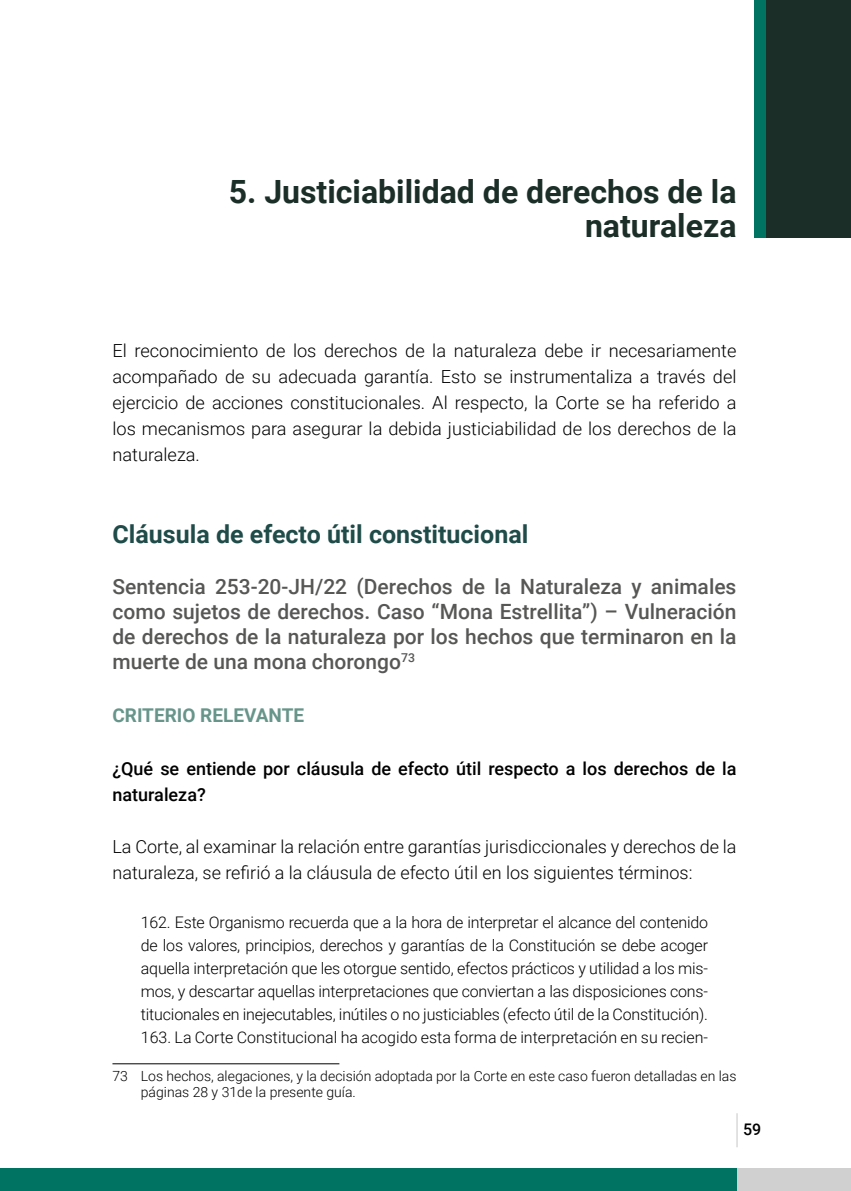
<style>
.page{position:relative;width:851px;height:1191px;background:#fff}
.page>*{position:absolute;margin:0;border:0;box-sizing:border-box;transform-origin:0 0}
.t1{font:700 32px/34.6px "Roboto";color:#1b2e28;text-align:right}
.t2{font:700 25px "Roboto";color:#1f4b48}
.t3{font:500 21px/25.2px "Roboto";color:#575756;text-align:justify}
.t4{font:700 19px "Roboto";color:#67958a}
.t5{font:300 18px/26px "Roboto";color:#000;text-align:justify}
.t6{font:500 18px/26px "Roboto";color:#000}
.t7{font:300 16px/23px "Roboto";color:#000;text-align:justify}
.t8{font:500 16px "Roboto";color:#000}
.t9{font:300 14px/16.8px "Roboto";color:#000}
</style>
<div class="page">
<hr style="left:736px;top:1113px;width:1px;height:34px;background:#c6c6c6">
<div style="left:0;top:1168px;width:737px;height:23px;background:#007362"></div>
<div style="left:737px;top:1168px;width:113px;height:23px;background:#d0d0d0"></div>
<div style="left:754px;top:0;width:96px;height:238px;background:#1b2e28"></div>
<div style="left:754px;top:0;width:11px;height:238px;background:#007362"></div>
<hr style="left:112px;top:1063px;width:227px;height:1px;background:#000">
<h1 class="t1" style="left:229px;top:173px;width:509px">5. Justiciabilidad de derechos de la naturaleza</h1>
<p class="t5" style="left:112px;top:337px;width:625px">El reconocimiento de los derechos de la naturaleza debe ir necesariamente acompañado de su adecuada garantía. Esto se instrumentaliza a través del ejercicio de acciones constitucionales. Al respecto, la Corte se ha referido a los mecanismos para asegurar la debida justiciabilidad de los derechos de la naturaleza.</p>
<h2 class="t2" style="left:112px;top:517px;width:417px">Cláusula de efecto útil constitucional</h2>
<h3 class="t3" style="left:112px;top:573px;width:625px">Sentencia 253-20-JH/22 (Derechos de la Naturaleza y animales como sujetos de derechos. Caso “Mona Estrellita”) – Vulneración de derechos de la naturaleza por los hechos que terminaron en la muerte de una mona chorongo<sup>73</sup></h3>
<p class="t4" style="left:112px;top:701px;width:193px">CRITERIO RELEVANTE</p>
<p class="t6" style="left:112px;top:754px;width:625px">¿Qué se entiende por cláusula de efecto útil respecto a los derechos de la naturaleza?</p>
<p class="t5" style="left:112px;top:832px;width:625px">La Corte, al examinar la relación entre garantías jurisdiccionales y derechos de la naturaleza, se refirió a la cláusula de efecto útil en los siguientes términos:</p>
<p class="t7" style="left:141px;top:910px;width:569px">162. Este Organismo recuerda que a la hora de interpretar el alcance del contenido de los valores, principios, derechos y garantías de la Constitución se debe acoger aquella interpretación que les otorgue sentido, efectos prácticos y utilidad a los mis&shy;mos, y descartar aquellas interpretaciones que conviertan a las disposiciones cons&shy;titucionales en inejecutables, inútiles o no justiciables (efecto útil de la Constitución).<br>163. La Corte Constitucional ha acogido esta forma de interpretación en su recien-</p>
<p class="t9" style="left:141px;top:1066px;width:597px;text-indent:-28px">73 Los hechos, alegaciones, y la decisión adoptada por la Corte en este caso fueron detalladas en las páginas 28 y 31de la presente guía.</p>
<p class="t8" style="left:743px;top:1118px;width:20px">59</p>
</div>
